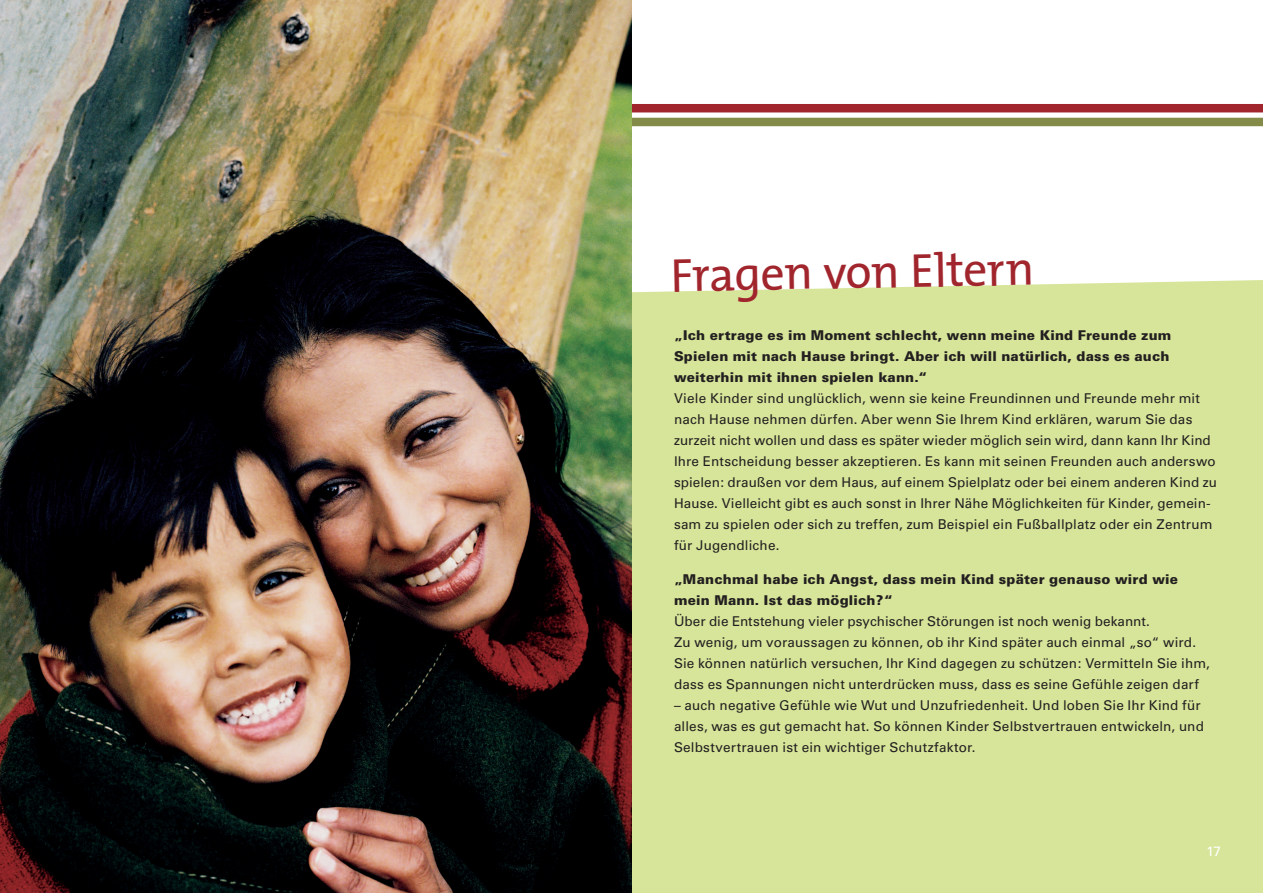
<style>
.page{position:relative;width:1263px;height:893px;background:#fff}
.page>*{position:absolute;margin:0;border:0;box-sizing:border-box;transform-origin:0 0}
.t1{font:48px "The Mix";color:#a1252c}
.t2{font:13.5px/21px "Univers";letter-spacing:.01em;color:#231f20}
.t3{font:900 13.5px/21px "Univers";letter-spacing:.015em;color:#231f20}
.t4{font:13.5px "Univers";color:#fff}
</style>
<div class="page">
<div style="left:631px;top:280px;width:632px;height:613px;background:#d6e599"></div>
<div style="left:618px;top:104px;width:645px;height:8px;background:#a1252c"></div>
<div style="left:618px;top:118px;width:645px;height:8px;background:#848b48"></div>
<img style="left:0;top:0;width:631px;height:893px">
<h1 class="t1" style="left:670px;top:235px;width:365px;rotate:-1deg">Fragen von Eltern</h1>
<p class="t3" style="left:674px;top:324px;width:499px">„Ich ertrage es im Moment schlecht, wenn meine Kind Freunde zum<br>Spielen mit nach Hause bringt. Aber ich will natürlich, dass es auch weiterhin mit ihnen spielen kann.“</p>
<p class="t2" style="left:674px;top:388px;width:544px">Viele Kinder sind unglücklich, wenn sie keine Freundinnen und Freunde mehr mit nach Hause nehmen dürfen. Aber wenn Sie Ihrem Kind erklären, warum Sie das zurzeit nicht wollen und dass es später wieder möglich sein wird, dann kann Ihr Kind Ihre Entscheidung besser akzeptieren. Es kann mit seinen Freunden auch anderswo spielen: draußen vor dem Haus, auf einem Spielplatz oder bei einem anderen Kind zu Hause. Vielleicht gibt es auch sonst in Ihrer Nähe Möglichkeiten für Kinder, gemein&shy;sam zu spielen oder sich zu treffen, zum Beispiel ein Fußballplatz oder ein Zentrum für Jugendliche.</p>
<p class="t3" style="left:674px;top:568px;width:506px">„Manchmal habe ich Angst, dass mein Kind später genauso wird wie mein Mann. Ist das möglich?“</p>
<p class="t2" style="left:674px;top:611px;width:537px">Über die Entstehung vieler psychischer Störungen ist noch wenig bekannt.<br>Zu wenig, um voraussagen zu können, ob ihr Kind später auch einmal „so“ wird.<br>Sie können natürlich versuchen, Ihr Kind dagegen zu schützen: Vermitteln Sie ihm, dass es Spannungen nicht unterdrücken muss, dass es seine Gefühle zeigen darf</p>
<p class="t2" style="left:674px;top:695px;width:531px">– auch negative Gefühle wie Wut und Unzufriedenheit. Und loben Sie Ihr Kind für alles, was es gut gemacht hat. So können Kinder Selbstvertrauen entwickeln, und<br>Selbstvertrauen ist ein wichtiger Schutzfaktor.</p>
<p class="t4" style="left:1206px;top:843px;width:16px">17</p>
</div>
